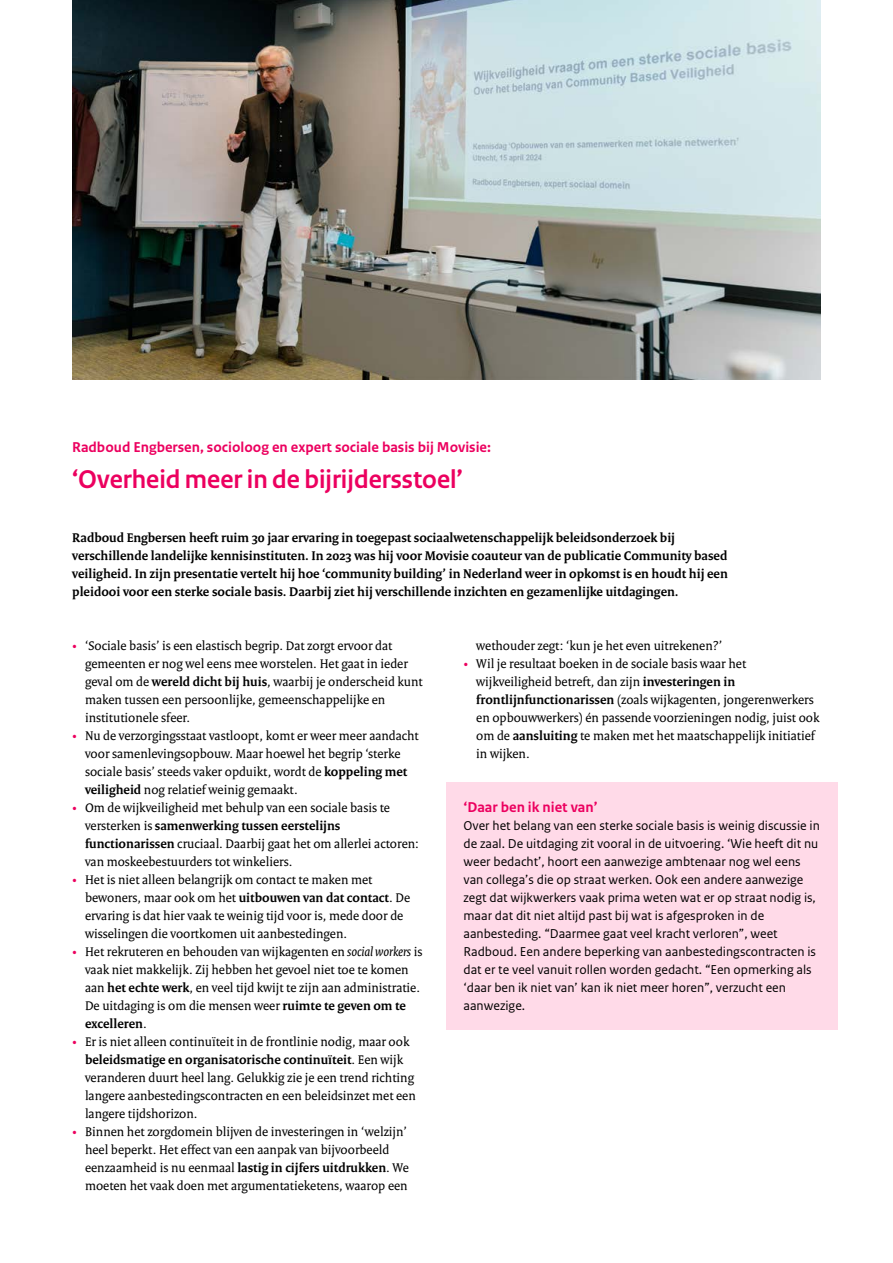
<style>
.page{position:relative;width:893px;height:1263px;background:#fff}
.page>*{position:absolute;margin:0;border:0;box-sizing:border-box;transform-origin:0 0}
.H3_04_RO_Paragraafkop_Sans{font:700 27px "Rijksoverheid Sans Heading";color:#ec005f}
.Naam{font:700 15px "Rijksoverheid Sans Text";color:#ec005f}
.H4_20_RO_Kader_Subkop{font:700 15px "Rijksoverheid Sans Text";color:#ec005f}
.t1{font:13.5px/18px "Rijksoverheid Serif";color:#000}
.P_21_RO_Kader_Broodtekst{font:13.5px/18px "Rijksoverheid Sans Text";color:#000}
.P_09_RO_Inleiding{font:700 13.5px/18px "Rijksoverheid Serif";color:#000}
.s1{color:#ec005f}
.s2{font-weight:700}
.s3{font-style:italic}
</style>
<div class="page">
<img style="left:72px;top:0;width:749px;height:380px">
<div style="left:446px;top:783px;width:392px;height:49px;background:#ffdae8"></div>
<div style="left:446px;top:795px;width:392px;height:234px;background:#ffdae8"></div>
<h4 class="Naam" style="left:72px;top:438px;width:420px">Radboud Engbersen, socioloog en expert sociale basis bij Movisie:</h4>
<h3 class="H3_04_RO_Paragraafkop_Sans" style="left:72px;top:464px;width:392px">‘Overheid meer in de bijrijdersstoel’</h3>
<p class="P_09_RO_Inleiding" style="left:72px;top:528px;width:657px">Radboud Engbersen heeft ruim 30 jaar ervaring in toegepast sociaalwetenschappelijk beleidsonderzoek bij verschillende landelijke kennisinstituten. In 2023 was hij voor Movisie coauteur van de publicatie Community based veiligheid. In zijn presentatie vertelt hij hoe ‘community building’ in Nederland weer in opkomst is en houdt hij een pleidooi voor een sterke sociale basis. Daarbij ziet hij verschillende inzichten en gezamenlijke uitdagingen.</p>
<p class="t1" style="left:85px;top:636px;width:339px;text-indent:-13px"><span class="s1">•</span> ‘Sociale basis’ is een elastisch begrip. Dat zorgt ervoor dat gemeenten er nog wel eens mee worstelen. Het gaat in ieder geval om de <span class="s2">wereld dicht bij huis</span>, waarbij je onderscheid kunt maken tussen een persoonlijke, gemeenschappelijke en institutionele sfeer.</p>
<p class="t1" style="left:85px;top:726px;width:335px;text-indent:-13px"><span class="s1">•</span> Nu de verzorgingsstaat vastloopt, komt er weer meer aandacht voor samenlevingsopbouw. Maar hoewel het begrip ‘sterke sociale basis’ steeds vaker opduikt, wordt de <span class="s2">koppeling met veiligheid</span> nog relatief weinig gemaakt.</p>
<p class="t1" style="left:85px;top:798px;width:335px;text-indent:-13px"><span class="s1">•</span> Om de wijkveiligheid met behulp van een sociale basis te versterken is <span class="s2">samenwerking tussen eerstelijns functionarissen</span> cruciaal. Daarbij gaat het om allerlei actoren: van moskeebestuurders tot winkeliers.</p>
<p class="t1" style="left:85px;top:870px;width:327px;text-indent:-13px"><span class="s1">•</span> Het is niet alleen belangrijk om contact te maken met bewoners, maar ook om het <span class="s2">uitbouwen van dat contact</span>. De ervaring is dat hier vaak te weinig tijd voor is, mede door de wisselingen die voortkomen uit aanbestedingen.</p>
<p class="t1" style="left:85px;top:942px;width:339px;text-indent:-13px"><span class="s1">•</span> Het rekruteren en behouden van wijkagenten en <span class="s3">social workers</span> is vaak niet makkelijk. Zij hebben het gevoel niet toe te komen aan <span class="s2">het echte werk</span>, en veel tijd kwijt te zijn aan administratie.<br>De uitdaging is om die mensen weer <span class="s2">ruimte te geven om te excelleren</span>.</p>
<p class="t1" style="left:85px;top:1032px;width:332px;text-indent:-13px"><span class="s1">•</span> Er is niet alleen continuïteit in de frontlinie nodig, maar ook <span class="s2">beleidsmatige en organisatorische continuïteit</span>. Een wijk veranderen duurt heel lang. Gelukkig zie je een trend richting langere aanbestedingscontracten en een beleidsinzet met een langere tijdshorizon.</p>
<p class="t1" style="left:85px;top:1122px;width:325px;text-indent:-13px"><span class="s1">•</span> Binnen het zorgdomein blijven de investeringen in ‘welzijn’ heel beperkt. Het effect van een aanpak van bijvoorbeeld eenzaamheid is nu eenmaal <span class="s2">lastig in cijfers uitdrukken</span>. We moeten het vaak doen met argumentatieketens, waarop een</p>
<p class="t1" style="left:476px;top:636px;width:248px">wethouder zegt: ‘kun je het even uitrekenen?’</p>
<p class="t1" style="left:476px;top:654px;width:345px;text-indent:-13px"><span class="s1">•</span> Wil je resultaat boeken in de sociale basis waar het wijkveiligheid betreft, dan zijn <span class="s2">investeringen in frontlijnfunctionarissen</span> (zoals wijkagenten, jongerenwerkers en opbouwwerkers) én passende voorzieningen nodig, juist ook om de <span class="s2">aansluiting</span> te maken met het maatschappelijk initiatief in wijken.</p>
<h4 class="H4_20_RO_Kader_Subkop" style="left:463px;top:798px;width:136px">‘Daar ben ik niet van’</h4>
<p class="P_21_RO_Kader_Broodtekst" style="left:463px;top:817px;width:358px">Over het belang van een sterke sociale basis is weinig discussie in de zaal. De uitdaging zit vooral in de uitvoering. ‘Wie heeft dit nu weer bedacht’, hoort een aanwezige ambtenaar nog wel eens van collega’s die op straat werken. Ook een andere aanwezige zegt dat wijkwerkers vaak prima weten wat er op straat nodig is, maar dat dit niet altijd past bij wat is afgesproken in de aanbesteding. “Daarmee gaat veel kracht verloren”, weet Radboud. Een andere beperking van aanbestedingscontracten is dat er te veel vanuit rollen worden gedacht. “Een opmerking als ‘daar ben ik niet van’ kan ik niet meer horen”, verzucht een aanwezige.</p>
</div>
